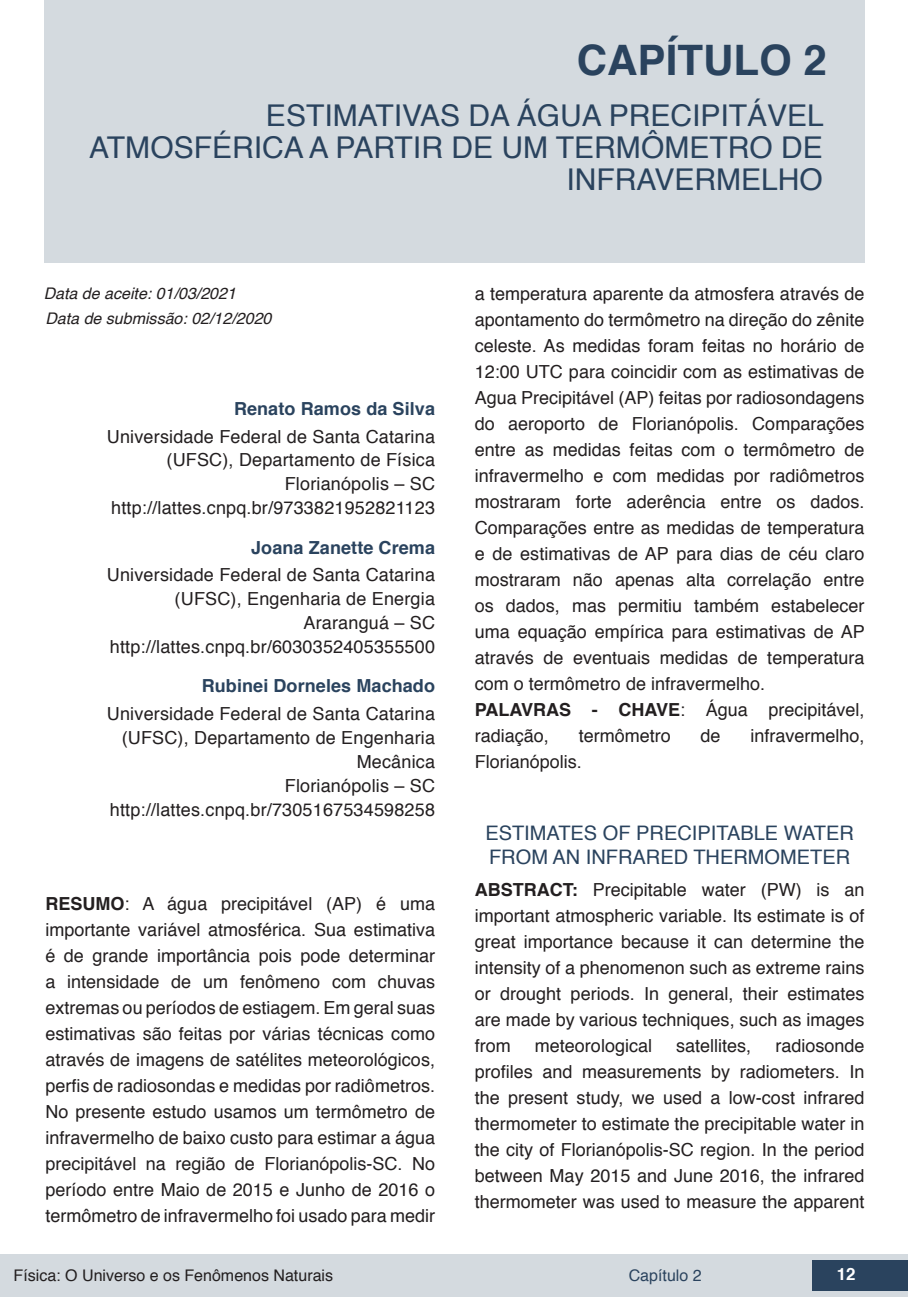
<style>
.page{position:relative;width:908px;height:1304px;background:#fff}
.page>*{position:absolute;margin:0;border:0;box-sizing:border-box;transform-origin:0 0}
.t1{font:700 42px "Helvetica";color:#2a435e}
.t2{font:30px/32px "Helvetica";color:#2a435e;text-align:right}
.t3{font:20px/24px "Helvetica";color:#2a435e}
.t4{font:18px/26px "Helvetica";color:#231f20;text-align:right}
.t5{font:700 18px "Helvetica";letter-spacing:.005em;color:#2a435e}
.t6{font:700 16.8px "Helvetica";color:#fff}
.t7{font:italic 16px "Helvetica";color:#231f20}
.t8{font:16px "Helvetica";color:#231f20}
.t9{font:16px "Helvetica";color:#2a435e}
.s1{font-weight:700}
</style>
<div class="page">
<div style="left:0;top:1254px;width:906px;height:43px;background:#d4dadf"></div>
<div style="left:812px;top:1261px;width:95px;height:30px;background:#2a435e"></div>
<div style="left:44px;top:0;width:819px;height:263px;background:#d4dadf"></div>
<h1 class="t1" style="left:576px;top:26px;width:251px">CAPÍTULO 2</h1>
<h2 class="t2" style="left:89px;top:101px;width:736px">ESTIMATIVAS DA ÁGUA PRECIPITÁVEL<br>ATMOSFÉRICA A PARTIR DE UM TERMÔMETRO DE<br>INFRAVERMELHO</h2>
<p class="t7" style="left:44px;top:280px;width:194px">Data de aceite: 01/03/2021</p>
<p class="t7" style="left:45px;top:306px;width:227px">Data de submissão: 02/12/2020</p>
<p class="t5" style="left:234px;top:394px;width:202px">Renato Ramos da Silva</p>
<p class="t4" style="left:107px;top:425px;width:329px;line-height:24px">Universidade Federal de Santa Catarina (UFSC), Departamento de Física Florianópolis – SC http://lattes.cnpq.br/9733821952821123</p>
<p class="t5" style="left:251px;top:533px;width:185px">Joana Zanette Crema</p>
<p class="t4" style="left:107px;top:563px;width:329px;line-height:24px">Universidade Federal de Santa Catarina (UFSC), Engenharia de Energia<br>Araranguá – SC http://lattes.cnpq.br/6030352405355500</p>
<p class="t5" style="left:202px;top:672px;width:235px">Rubinei Dorneles Machado</p>
<p class="t4" style="left:107px;top:702px;width:329px;line-height:24px">Universidade Federal de Santa Catarina (UFSC), Departamento de Engenharia<br>Mecânica<br>Florianópolis – SC http://lattes.cnpq.br/7305167534598258</p>
<p class="t4" style="left:45px;top:891px;width:391px;text-align:justify"><span class="s1">RESUMO</span>: A água precipitável (AP) é uma importante variável atmosférica. Sua estimativa é de grande importância pois pode determinar a intensidade de um fenômeno com chuvas extremas ou períodos de estiagem. Em geral suas estimativas são feitas por várias técnicas como através de imagens de satélites meteorológicos, perfis de radiosondas e medidas por radiômetros.<br>No presente estudo usamos um termômetro de infravermelho de baixo custo para estimar a água precipitável na região de Florianópolis-SC. No período entre Maio de 2015 e Junho de 2016 o termômetro de infravermelho foi usado para medir</p>
<p class="t4" style="left:474px;top:281px;width:391px;text-align:left">a temperatura aparente da atmosfera através de apontamento do termômetro na direção do zênite celeste. As medidas foram feitas no horário de 12:00 UTC para coincidir com as estimativas de Agua Precipitável (AP) feitas por radiosondagens do aeroporto de Florianópolis. Comparações entre as medidas feitas com o termômetro de infravermelho e com medidas por radiômetros mostraram forte aderência entre os dados.<br>Comparações entre as medidas de temperatura e de estimativas de AP para dias de céu claro mostraram não apenas alta correlação entre os dados, mas permitiu também estabelecer uma equação empírica para estimativas de AP através de eventuais medidas de temperatura com o termômetro de infravermelho.<br><span class="s1">PALAVRAS - CHAVE</span>: Água precipitável, radiação,</p>
<p class="t4" style="left:578px;top:723px;width:94px">termômetro</p>
<p class="t4" style="left:700px;top:723px;width:22px">de</p>
<p class="t4" style="left:750px;top:723px;width:116px">infravermelho,</p>
<p class="t4" style="left:474px;top:749px;width:109px">Florianópolis.</p>
<p class="t3" style="left:485px;top:822px;width:370px">ESTIMATES OF PRECIPITABLE WATER<br>FROM AN INFRARED THERMOMETER</p>
<p class="t4" style="left:474px;top:877px;width:391px;text-align:justify"><span class="s1">ABSTRACT:</span> Precipitable water (PW) is an important atmospheric variable. Its estimate is of great importance because it can determine the intensity of a phenomenon such as extreme rains or drought periods. In general, their estimates are made by various techniques, such as images from</p>
<p class="t4" style="left:474px;top:1033px;width:391px;text-align:justify;text-indent:300px">radiosonde profiles and measurements by radiometers. In the present study, we used a low-cost infrared thermometer to estimate the precipitable water in the city of Florianópolis-SC region. In the period between May 2015 and June 2016, the infrared thermometer was used to measure the apparent</p>
<p class="t4" style="left:534px;top:1033px;width:119px">meteorological</p>
<p class="t4" style="left:675px;top:1033px;width:77px">satellites,</p>
<p class="t8" style="left:14px;top:1263px;width:321px">Física: O Universo e os Fenômenos Naturais</p>
<p class="t9" style="left:628px;top:1263px;width:74px">Capítulo 2</p>
<p class="t6" style="left:836px;top:1261px;width:20px">12</p>
</div>
